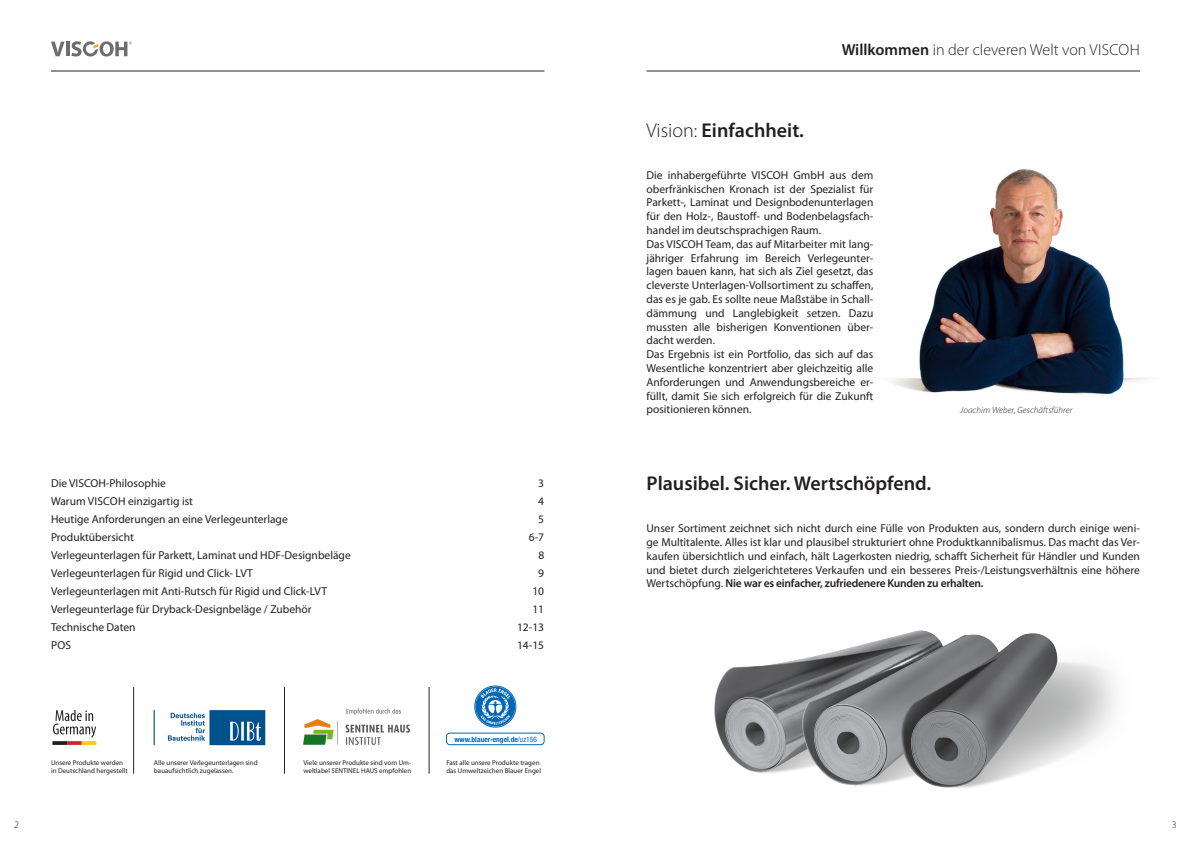
<style>
.page{position:relative;width:1191px;height:842px;background:#fff}
.page>*{position:absolute;margin:0;border:0;box-sizing:border-box;transform-origin:0 0}
.t1{font:600 20px "Myriad Pro";color:#231f20}
.t2{font:300 16px "Myriad Pro";color:#231f20}
.t3{font:11.5px/13.8px "Myriad Pro";color:#231f20;text-align:justify}
.t4{font:300 10px "Myriad Pro";color:#231f20}
.t5{font:italic 300 9px "Myriad Pro";letter-spacing:.01em;color:#231f20}
.t6{font:700 condensed 7.4px "Helvetica Neue";color:#0166b3}
.t7{font:7px/8.4px "Myriad Pro";color:#231f20}
.s1{font-weight:300}
.s2{font-weight:600}
.s3{font-weight:400}
</style>
<div class="page">
<img style="left:892px;top:169px;width:256px;height:226px">
<hr style="left:66px;top:42px;width:3px;height:14px;background:#6c6d70">
<svg style="left:51px;top:42px;width:14px;height:14px"></svg>
<svg style="left:71px;top:41px;width:61px;height:16px"></svg>
<hr style="left:51px;top:71px;width:493px;height:1px;background:#231f20">
<hr style="left:646px;top:71px;width:494px;height:1px;background:#231f20">
<img style="left:714px;top:630px;width:402px;height:158px">
<svg style="left:475px;top:686px;width:41px;height:41px"></svg>
<svg style="left:475px;top:687px;width:40px;height:39px"></svg>
<div style="left:446px;top:733px;width:98px;height:12px;border:1px solid #0166b3;border-radius:4px"></div>
<img style="left:154px;top:710px;width:111px;height:35px">
<svg style="left:52px;top:741px;width:15px;height:4px"></svg>
<svg style="left:67px;top:741px;width:15px;height:4px"></svg>
<svg style="left:82px;top:741px;width:14px;height:4px"></svg>
<svg style="left:53px;top:710px;width:43px;height:28px"></svg>
<img style="left:303px;top:709px;width:107px;height:36px">
<hr style="left:133px;top:687px;width:1px;height:87px;background:#231f20">
<hr style="left:284px;top:687px;width:1px;height:87px;background:#231f20">
<hr style="left:429px;top:687px;width:1px;height:87px;background:#231f20">
<p class="t1" style="left:646px;top:117px;width:159px"><span class="s1">Vision:</span> Einfachheit.</p>
<p class="t2" style="left:841px;top:40px;width:299px"><span class="s2">Willkommen</span> in der cleveren Welt von VISCOH</p>
<p class="t3" style="left:51px;top:476px;width:116px">Die VISCOH-Philosophie</p>
<p class="t3" style="left:538px;top:476px;width:7px">3</p>
<p class="t3" style="left:51px;top:494px;width:143px">Warum VISCOH einzigartig ist</p>
<p class="t3" style="left:538px;top:494px;width:7px">4</p>
<p class="t3" style="left:51px;top:512px;width:238px">Heutige Anforderungen an eine Verlegeunterlage</p>
<p class="t3" style="left:538px;top:512px;width:7px">5</p>
<p class="t3" style="left:51px;top:530px;width:84px">Produktübersicht</p>
<p class="t3" style="left:529px;top:530px;width:17px">6-7</p>
<p class="t3" style="left:51px;top:548px;width:301px">Verlegeunterlagen für Parkett, Laminat und HDF-Designbeläge</p>
<p class="t3" style="left:538px;top:548px;width:7px">8</p>
<p class="t3" style="left:51px;top:566px;width:203px">Verlegeunterlagen für Rigid und Click- LVT</p>
<p class="t3" style="left:538px;top:566px;width:7px">9</p>
<p class="t3" style="left:51px;top:584px;width:277px">Verlegeunterlagen mit Anti-Rutsch für Rigid und Click-LVT</p>
<p class="t3" style="left:532px;top:584px;width:13px">10</p>
<p class="t3" style="left:51px;top:602px;width:262px">Verlegeunterlage für Dryback-Designbeläge / Zubehör</p>
<p class="t3" style="left:532px;top:602px;width:13px">11</p>
<p class="t3" style="left:51px;top:620px;width:86px">Technische Daten</p>
<p class="t3" style="left:517px;top:620px;width:29px">12-13</p>
<p class="t3" style="left:51px;top:638px;width:22px">POS</p>
<p class="t3" style="left:517px;top:638px;width:29px">14-15</p>
<p class="t6" style="left:454px;top:733px;width:84px">www.blauer-engel.de<span class="s3">/uz156</span></p>
<p class="t7" style="left:51px;top:758px;width:78px">Unsere Produkte werden in Deutschland hergestellt</p>
<p class="t7" style="left:154px;top:758px;width:105px">Alle unserer Verlegeunterlagen sind</p>
<p class="t7" style="left:154px;top:767px;width:81px">bauaufsichtlich zugelassen.</p>
<p class="t7" style="left:303px;top:758px;width:109px">Viele unserer Produkte sind vom Um&shy;weltlabel SENTINEL HAUS empfohlen</p>
<p class="t7" style="left:446px;top:758px;width:96px">Fast alle unsere Produkte tragen das Umweltzeichen Blauer Engel</p>
<p class="t3" style="left:646px;top:168px;width:228px">Die inhabergeführte VISCOH GmbH aus dem oberfränkischen Kronach ist der Spezialist für Parkett-, Laminat und Designbodenunterlagen für den Holz-, Baustoff- und Bodenbelagsfach&shy;handel im deutschsprachigen Raum.</p>
<p class="t3" style="left:646px;top:237px;width:228px">Das VISCOH Team, das auf Mitarbeiter mit lang&shy;jähriger Erfahrung im Bereich Verlegeunter&shy;lagen bauen kann, hat sich als Ziel gesetzt, das cleverste Unterlagen-Vollsortiment zu schaffen, das es je gab. Es sollte neue Maßstäbe in Schall&shy;dämmung und Langlebigkeit setzen. Dazu mussten alle bisherigen Konventionen über&shy;dacht werden.</p>
<p class="t3" style="left:646px;top:347px;width:228px">Das Ergebnis ist ein Portfolio, das sich auf das Wesentliche konzentriert aber gleichzeitig alle Anforderungen und Anwendungsbereiche er&shy;füllt, damit Sie sich erfolgreich für die Zukunft positionieren können.</p>
<p class="t5" style="left:960px;top:405px;width:114px">Joachim Weber, Geschäftsführer</p>
<p class="t1" style="left:646px;top:470px;width:286px">Plausibel. Sicher. Wertschöpfend.</p>
<p class="t3" style="left:646px;top:521px;width:495px">Unser Sortiment zeichnet sich nicht durch eine Fülle von Produkten aus, sondern durch einige weni&shy;ge Multitalente. Alles ist klar und plausibel strukturiert ohne Produktkannibalismus. Das macht das Ver&shy;kaufen übersichtlich und einfach, hält Lagerkosten niedrig, schafft Sicherheit für Händler und Kunden und bietet durch zielgerichteteres Verkaufen und ein besseres Preis-/Leistungsverhältnis eine höhere Wertschöpfung. <span class="s2">Nie war es einfacher, zufriedenere Kunden zu erhalten.</span></p>
<p class="t4" style="left:14px;top:818px;width:6px">2</p>
<p class="t4" style="left:1171px;top:818px;width:6px">3</p>
</div>
